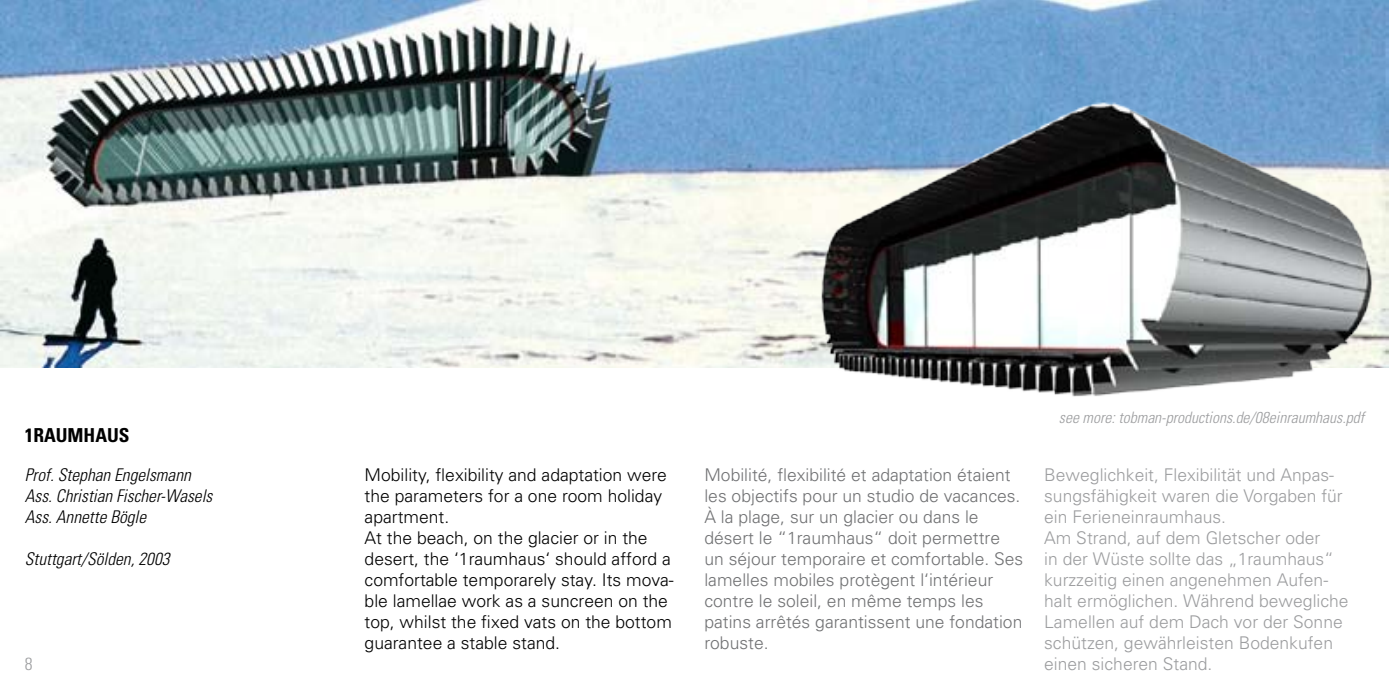
<style>
.page{position:relative;width:1389px;height:695px;background:#fff}
.page>*{position:absolute;margin:0;border:0;box-sizing:border-box;transform-origin:0 0}
.t1{font:700 condensed 19.25px "Univers";color:#000}
.t2{font:300 17.5px/21px "Univers";color:#9c9d9f}
.t3{font:300 17.5px/21px "Univers";color:#707173}
.t4{font:300 17.5px/21px "Univers";color:#000}
.t5{font:italic 300 condensed 17.5px/21px "Univers";color:#000}
.t6{font:300 condensed 17.5px "Univers";color:#9c9d9f}
.t7{font:italic 300 condensed 15.75px "Univers";color:#9c9d9f}
</style>
<div class="page">
<img style="left:0;top:0;width:1389px;height:367px">
<img style="left:798px;top:79px;width:591px;height:318px">
<p class="t1" style="left:25px;top:423px;width:106px">1RAUMHAUS</p>
<p class="t5" style="left:25px;top:464px;width:189px">Prof. Stephan Engelsmann<br>Ass. Christian Fischer-Wasels<br>Ass. Annette Bögle</p>
<p class="t5" style="left:25px;top:548px;width:146px">Stuttgart/Sölden, 2003</p>
<p class="t6" style="left:25px;top:653px;width:9px">8</p>
<p class="t4" style="left:365px;top:464px;width:311px">Mobility, flexibility and adaptation were the parameters for a one room holiday apartment.<br>At the beach, on the glacier or in the desert, the ‘1raumhaus‘ should afford a comfortable temporarely stay. Its mova&shy;ble lamellae work as a suncreen on the top, whilst the fixed vats on the bottom guarantee a stable stand.</p>
<p class="t7" style="left:1059px;top:408px;width:307px">see more: tobman-productions.de/08einraumhaus.pdf</p>
<p class="t3" style="left:704px;top:464px;width:320px">Mobilité, flexibilité et adaptation étaient les objectifs pour un studio de vacances.<br>À la plage, sur un glacier ou dans le désert le “1raumhaus“ doit permettre un séjour temporaire et comfortable. Ses lamelles mobiles protègent l‘intérieur contre le soleil, en même temps les patins arrêtés garantissent une fondation robuste.</p>
<p class="t2" style="left:1044px;top:464px;width:306px">Beweglichkeit, Flexibilität und Anpas&shy;sungsfähigkeit waren die Vorgaben für ein Ferieneinraumhaus.<br>Am Strand, auf dem Gletscher oder<br>in der Wüste sollte das „1raumhaus“ kurzzeitig einen angenehmen Aufen&shy;halt ermöglichen. Während bewegliche Lamellen auf dem Dach vor der Sonne schützen, gewährleisten Bodenkufen einen sicheren Stand.</p>
</div>
